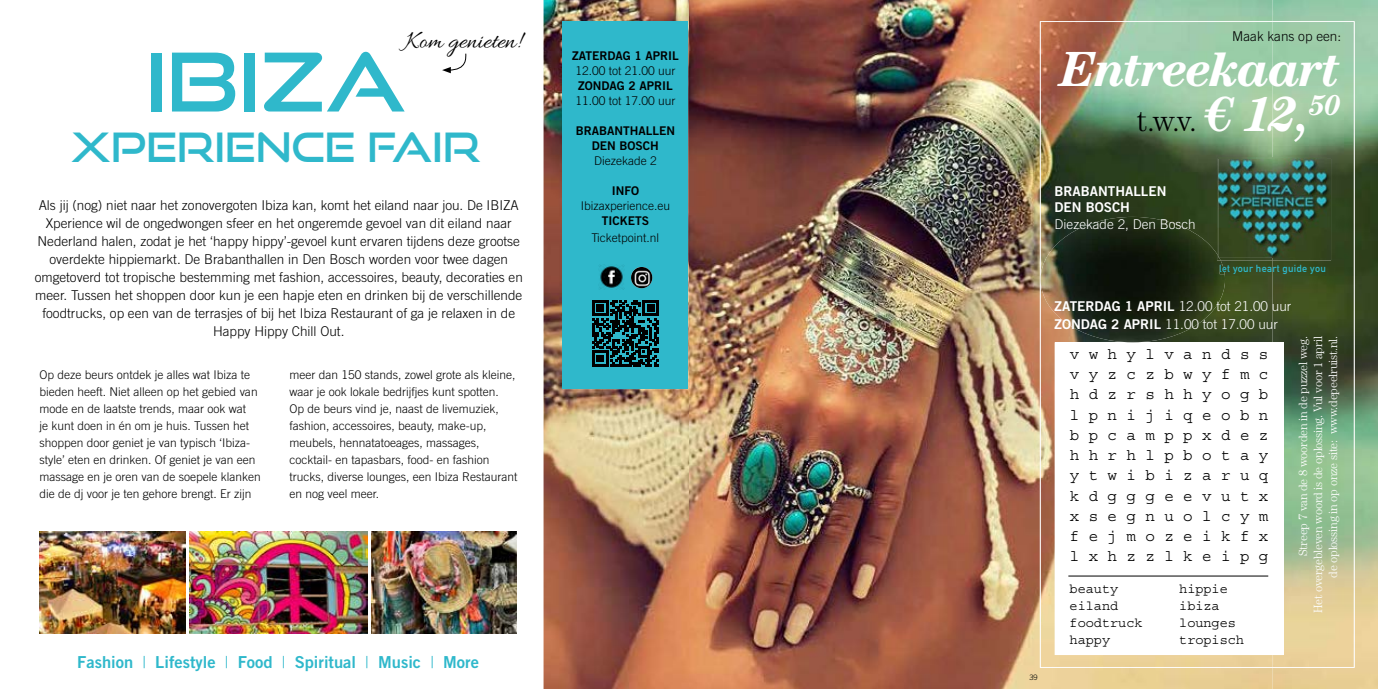
<style>
.page{position:relative;width:1378px;height:689px;background:#fff}
.page>*{position:absolute;margin:0;border:0;box-sizing:border-box;transform-origin:0 0}
.t1{font:81px "Good Times Rg";color:#2fb8cb}
.t2{font:italic 700 49.5px "Century Std";letter-spacing:-.04em;color:#fff}
.t3{font:40.5px "Good Times Rg";color:#2fb8cb}
.t4{font:300 30px "Century Std";color:#000}
.t5{font:25.5px "Allura";color:#000}
.t6{font:16.5px "Trade Gothic LT Std Bd 2";color:#2fb8cb}
.t7{font:15.75px/20.2px "Courier Std";color:#000;text-align:justify}
.t8{font:300 13.5px/18px "Trade Gothic LT Std";color:#000;text-align:center}
.t9{font:300 13.5px/18px "Trade Gothic LT Std";color:#fff}
.t10{font:13.5px/17px "Courier Std";color:#000}
.t11{font:13.5px/16.5px "Trade Gothic LT Std Bd 2";color:#fff}
.t12{font:300 12px/17px "Trade Gothic LT Std";color:#000}
.t13{font:300 12px/15px "Century Std";letter-spacing:-.02em;color:#fff;text-align:right}
.t14{font:12px/15px "Trade Gothic LT Std Bd 2";color:#000;text-align:center}
.t15{font:700 10.2px "DIN Alternate";letter-spacing:.03em;color:#2fb8cb}
.t16{font:300 7.5px "Trade Gothic LT Std";color:#000}
.s1{font-family:"Trade Gothic LT Std";font-weight:300}
.s2{font-weight:700;font-style:italic;font-size:49.5px;color:#fff}
.s3{font-family:"Trade Gothic LT Std Bd 2";font-weight:400}
</style>
<div class="page">
<img style="left:543px;top:0;width:835px;height:689px">
<div style="left:562px;top:21px;width:126px;height:368px;background:#2fb8cb"></div>
<img style="left:40px;top:531px;width:145px;height:103px">
<img style="left:189px;top:531px;width:178px;height:103px">
<img style="left:371px;top:531px;width:146px;height:103px">
<img style="left:599px;top:265px;width:25px;height:25px">
<img style="left:634px;top:267px;width:15px;height:3px">
<img style="left:631px;top:270px;width:21px;height:18px">
<svg style="left:592px;top:300px;width:67px;height:67px"></svg>
<svg style="left:442px;top:53px;width:25px;height:20px"></svg>
<svg style="left:1040px;top:21px;width:314px;height:647px"></svg>
<img style="left:1040px;top:217px;width:185px;height:125px">
<svg style="left:1217px;top:254px;width:7px;height:20px"></svg>
<h3 class="t5" style="left:405px;top:27px;width:117px">Kom genieten!</h3>
<h1 class="t1" style="left:145px;top:33px;width:262px">IBIZA</h1>
<h3 class="t3" style="left:71px;top:123px;width:411px">XPERIENCE FAIR</h3>
<p class="t8" style="left:35px;top:196px;width:490px">Als jij (nog) niet naar het zonovergoten Ibiza kan, komt het eiland naar jou. De IBIZA Xperience wil de ongedwongen sfeer en het ongeremde gevoel van dit eiland naar Nederland halen, zodat je het ‘happy hippy’-gevoel kunt ervaren tijdens deze grootse overdekte hippiemarkt. De Brabanthallen in Den Bosch worden voor twee dagen omgetoverd tot tropische bestemming met fashion, accessoires, beauty, decoraties en meer. Tussen het shoppen door kun je een hapje eten en drinken bij de verschillende foodtrucks, op een van de terrasjes of bij het Ibiza Restaurant of ga je relaxen in de Happy Hippy Chill Out.</p>
<p class="t12" style="left:289px;top:366px;width:230px">meer dan 150 stands, zowel grote als kleine, waar je ook lokale bedrijfjes kunt spotten.<br>Op de beurs vind je, naast de livemuziek, fashion, accessoires, beauty, make-up, meubels, hennatatoeages, massages, cocktail- en tapasbars, food- en fashion trucks, diverse lounges, een Ibiza Restaurant en nog veel meer.</p>
<p class="t12" style="left:40px;top:366px;width:223px">Op deze beurs ontdek je alles wat Ibiza te bieden heeft. Niet alleen op het gebied van mode en de laatste trends, maar ook wat<br>je kunt doen in én om je huis. Tussen het shoppen door geniet je van typisch ‘Ibiza&shy;style’ eten en drinken. Of geniet je van een massage en je oren van de soepele klanken die de dj voor je ten gehore brengt. Er zijn</p>
<p class="t14" style="left:570px;top:48px;width:108px">ZATERDAG 1 APRIL</p>
<p class="t12" style="left:573px;top:62px;width:102px">12.00 tot 21.00 uur</p>
<p class="t14" style="left:576px;top:78px;width:96px">ZONDAG 2 APRIL</p>
<p class="t12" style="left:573px;top:92px;width:102px">11.00 tot 17.00 uur</p>
<p class="t14" style="left:573px;top:123px;width:101px">BRABANTHALLEN<br>DEN BOSCH</p>
<p class="t12" style="left:592px;top:152px;width:64px">Diezekade 2</p>
<p class="t14" style="left:609px;top:183px;width:29px">INFO</p>
<p class="t12" style="left:578px;top:197px;width:91px">Ibizaxperience.eu</p>
<p class="t14" style="left:599px;top:213px;width:49px">TICKETS</p>
<p class="t12" style="left:589px;top:229px;width:69px">Ticketpoint.nl</p>
<p class="t14" style="left:572px;top:48px;width:108px">ZATERDAG 1 APRIL</p>
<p class="t12" style="left:575px;top:62px;width:102px">12.00 tot 21.00 uur</p>
<p class="t14" style="left:578px;top:78px;width:96px">ZONDAG 2 APRIL</p>
<p class="t12" style="left:575px;top:92px;width:102px">11.00 tot 17.00 uur</p>
<p class="t14" style="left:576px;top:123px;width:101px">BRABANTHALLEN<br>DEN BOSCH</p>
<p class="t12" style="left:594px;top:152px;width:64px">Diezekade 2</p>
<p class="t14" style="left:612px;top:183px;width:29px">INFO</p>
<p class="t12" style="left:581px;top:197px;width:91px">Ibizaxperience.eu</p>
<p class="t14" style="left:602px;top:213px;width:49px">TICKETS</p>
<p class="t12" style="left:591px;top:229px;width:69px">Ticketpoint.nl</p>
<h3 class="t6" style="left:77px;top:651px;width:403px">Fashion <span class="s1">|</span> Lifestyle <span class="s1">|</span> Food <span class="s1">|</span> Spiritual <span class="s1">|</span> Music <span class="s1">|</span> More</h3>
<p class="t16" style="left:1029px;top:672px;width:10px">39</p>
<p class="t8" style="left:1232px;top:27px;width:110px">Maak kans op een:</p>
<h2 class="t2" style="left:1060px;top:41px;width:282px">Entreekaart</h2>
<h3 class="t4" style="left:1137px;top:104px;width:206px">t.w.v. <span class="s2">€ 12,</span><sup>50</sup></h3>
<p class="t11" style="left:1054px;top:182px;width:113px">BRABANTHALLEN<br>DEN BOSCH</p>
<p class="t9" style="left:1054px;top:215px;width:143px">Diezekade 2, Den Bosch</p>
<p class="t15" style="left:1219px;top:261px;width:108px">let your heart guide you</p>
<p class="t9" style="left:1054px;top:297px;width:238px"><span class="s3">ZATERDAG 1 APRIL</span> 12.00 tot 21.00 uur<br><span class="s3">ZONDAG 2 APRIL</span> 11.00 tot 17.00 uur</p>
<h3 class="t7" style="left:1070px;top:344px;width:200px">v w h y l v a n d s s v y z c z b w y f m c h d z r s h h y o g b l p n i j i q e o b n b p c a m p p x d e z h h r h l p b o t a y y t w i b i z a r u q k d g g g e e v u t x x s e g n u o l c y m f e j m o z e i k f x l x h z z l k e i p g</h3>
<p class="t10" style="left:1069px;top:580px;width:74px">beauty eiland foodtruck happy</p>
<p class="t10" style="left:1179px;top:580px;width:66px">hippie ibiza lounges tropisch</p>
<p class="t13" style="left:1295px;top:613px;width:279px;rotate:-90deg">Streep 7 van de 8 woorden in de puzzel weg.<br>Het overgebleven woord is de oplossing. Vul voor 1 april de oplossing in op onze site: www.depeelruist.nl.</p>
</div>
